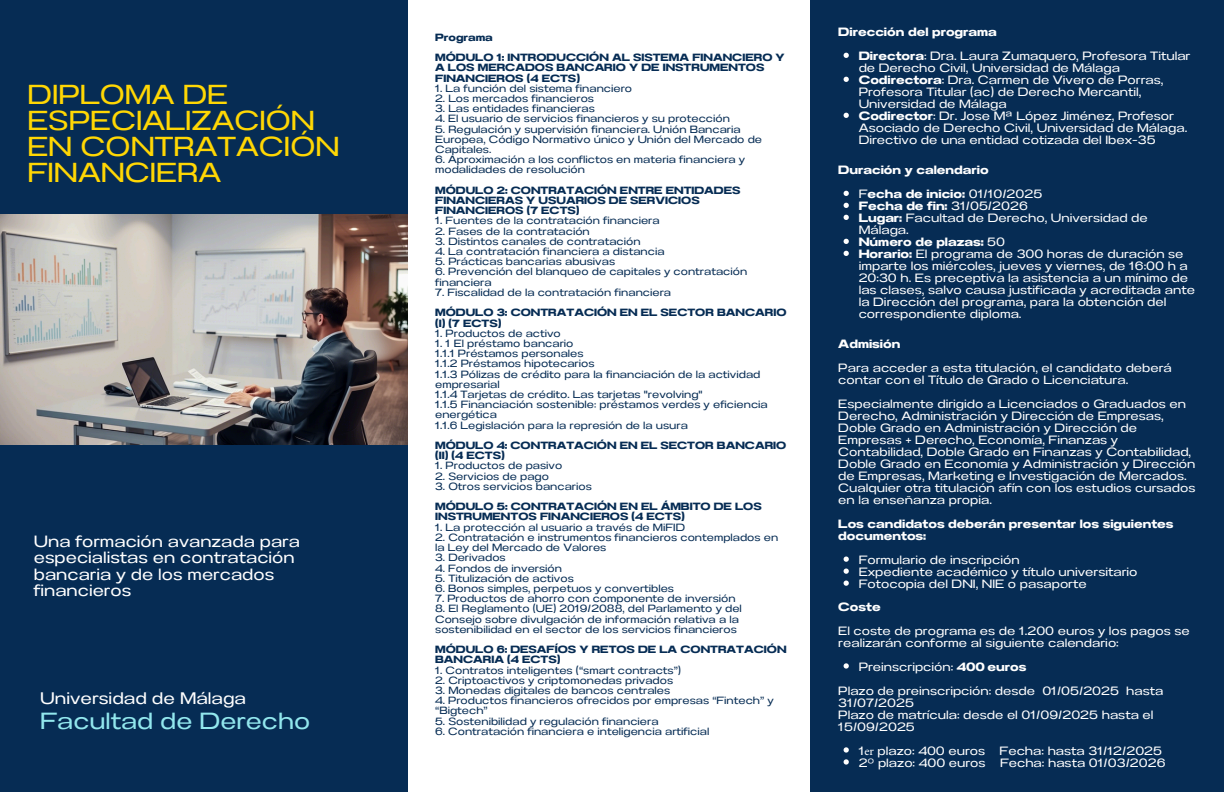
<style>
.page{position:relative;width:1224px;height:792px;background:#062c54}
.page>*{position:absolute;margin:0;border:0;box-sizing:border-box;transform-origin:0 0}
.t1{font:27.4px/26.2px "Anantason Wd 200";color:#ffd704}
.t2{font:23.3px "Anantason Wd 200";color:#92e7ed}
.t3{font:16.7px "Anantason Wd 200";color:#fff}
.t4{font:16.3px/16.3px "Anantason Wd 200";color:#fff}
.t5{font:12px/12px "Anantason Wd 200";color:#fff}
.t6{font:12px/12px "Anantason Bold Wd 200";color:#fff}
.t7{font:10.5px/10.2px "Anantason Wd 200";color:#062c54}
.t8{font:10.5px/10.2px "Anantason Bold Wd 200";color:#062c54}
.s1{font-family:"Anantason Bold Wd 200"}
.s2{font-family:"Anantason Wd 200"}
.s3{font-family:"Minion Pro"}
</style>
<div class="page">
<div style="left:408px;top:0;width:402px;height:792px;background:#fff"></div>
<img style="left:0;top:215px;width:408px;height:229px">
<svg style="left:844px;top:53px;width:5px;height:5px"></svg>
<svg style="left:844px;top:77px;width:5px;height:5px"></svg>
<svg style="left:844px;top:113px;width:5px;height:5px"></svg>
<svg style="left:844px;top:191px;width:5px;height:5px"></svg>
<svg style="left:844px;top:203px;width:5px;height:5px"></svg>
<svg style="left:844px;top:215px;width:5px;height:5px"></svg>
<svg style="left:844px;top:239px;width:5px;height:5px"></svg>
<svg style="left:844px;top:251px;width:5px;height:5px"></svg>
<svg style="left:844px;top:557px;width:5px;height:5px"></svg>
<svg style="left:844px;top:569px;width:5px;height:5px"></svg>
<svg style="left:844px;top:581px;width:5px;height:5px"></svg>
<svg style="left:844px;top:663px;width:5px;height:6px"></svg>
<svg style="left:844px;top:747px;width:5px;height:6px"></svg>
<svg style="left:844px;top:759px;width:5px;height:6px"></svg>
<h3 class="t1" style="left:27px;top:81px;width:314px">DIPLOMA DE<br>ESPECIALIZACIÓN<br>EN CONTRATACIÓN<br>FINANCIERA</h3>
<h3 class="t4" style="left:34px;top:533px;width:268px">Una formación avanzada para especialistas en contratación bancaria y de los mercados financieros</h3>
<p class="t3" style="left:40px;top:688px;width:208px">Universidad de Málaga</p>
<h1 class="t2" style="left:40px;top:707px;width:272px">Facultad de Derecho</h1>
<h2 class="t8" style="left:435px;top:32px;width:59px">Programa</h2>
<h6 class="t8" style="left:435px;top:52px;width:351px">MÓDULO 1: INTRODUCCIÓN AL SISTEMA FINANCIERO Y<br>A LOS MERCADOS BANCARIO Y DE INSTRUMENTOS<br>FINANCIEROS (4 ECTS)</h6>
<p class="t7" style="left:435px;top:83px;width:198px">1. La función del sistema financiero</p>
<p class="t7" style="left:435px;top:93px;width:160px">2. Los mercados financieros</p>
<p class="t7" style="left:435px;top:103px;width:161px">3. Las entidades financieras</p>
<p class="t7" style="left:435px;top:114px;width:296px">4. El usuario de servicios financieros y su protección</p>
<p class="t7" style="left:435px;top:124px;width:328px">5. Regulación y supervisión financiera. Unión Bancaria<br>Europea, Código Normativo único y Unión del Mercado de<br>Capitales.</p>
<p class="t7" style="left:435px;top:154px;width:312px">6. Aproximación a los conflictos en materia financiera y modalidades de resolución</p>
<p class="t8" style="left:435px;top:185px;width:307px">MÓDULO 2: CONTRATACIÓN ENTRE ENTIDADES<br>FINANCIERAS Y USUARIOS DE SERVICIOS<br>FINANCIEROS (7 ECTS)</p>
<p class="t7" style="left:435px;top:216px;width:226px">1. Fuentes de la contratación financiera</p>
<p class="t7" style="left:435px;top:226px;width:156px">2. Fases de la contratación</p>
<p class="t7" style="left:435px;top:236px;width:207px">3. Distintos canales de contratación</p>
<p class="t7" style="left:435px;top:246px;width:231px">4. La contratación financiera a distancia</p>
<p class="t7" style="left:435px;top:257px;width:182px">5. Prácticas bancarias abusivas</p>
<p class="t7" style="left:435px;top:267px;width:314px">6. Prevención del blanqueo de capitales y contratación financiera</p>
<p class="t7" style="left:435px;top:287px;width:237px">7. Fiscalidad de la contratación financiera</p>
<p class="t8" style="left:435px;top:308px;width:353px">MÓDULO 3: CONTRATACIÓN EN EL SECTOR BANCARIO (I) (7 ECTS)</p>
<p class="t7" style="left:435px;top:328px;width:127px">1. Productos de activo</p>
<p class="t7" style="left:435px;top:338px;width:140px">1. 1 El préstamo bancario</p>
<p class="t7" style="left:435px;top:348px;width:150px">1.1.1 Préstamos personales</p>
<p class="t7" style="left:435px;top:359px;width:161px">1.1.2 Préstamos hipotecarios</p>
<p class="t7" style="left:435px;top:369px;width:327px">1.1.3 Pólizas de crédito para la financiación de la actividad empresarial</p>
<p class="t7" style="left:435px;top:389px;width:269px">1.1.4 Tarjetas de crédito. Las tarjetas "revolving"</p>
<p class="t7" style="left:435px;top:399px;width:334px">1.1.5 Financiación sostenible: préstamos verdes y eficiencia energética</p>
<p class="t7" style="left:435px;top:420px;width:254px">1.1.6 Legislación para la represión de la usura</p>
<p class="t8" style="left:435px;top:440px;width:353px">MÓDULO 4: CONTRATACIÓN EN EL SECTOR BANCARIO (II) (4 ECTS)</p>
<p class="t7" style="left:435px;top:461px;width:129px">1. Productos de pasivo</p>
<p class="t7" style="left:435px;top:471px;width:115px">2. Servicios de pago</p>
<p class="t7" style="left:435px;top:481px;width:158px">3. Otros servicios bancarios</p>
<p class="t8" style="left:435px;top:502px;width:328px">MÓDULO 5: CONTRATACIÓN EN EL ÁMBITO DE LOS<br>INSTRUMENTOS FINANCIEROS (4 ECTS)</p>
<p class="t7" style="left:435px;top:522px;width:251px">1. La protección al usuario a través de MiFID</p>
<p class="t7" style="left:435px;top:532px;width:345px">2. Contratación e instrumentos financieros contemplados en la Ley del Mercado de Valores</p>
<p class="t7" style="left:435px;top:553px;width:72px">3. Derivados</p>
<p class="t7" style="left:435px;top:563px;width:128px">4. Fondos de inversión</p>
<p class="t7" style="left:435px;top:573px;width:140px">5. Titulización de activos</p>
<p class="t7" style="left:435px;top:583px;width:240px">6. Bonos simples, perpetuos y convertibles</p>
<p class="t7" style="left:435px;top:593px;width:302px">7. Productos de ahorro con componente de inversión</p>
<p class="t7" style="left:435px;top:604px;width:308px">8. El Reglamento (UE) 2019/2088, del Parlamento y del<br>Consejo sobre divulgación de información relativa a la sostenibilidad en el sector de los servicios financieros</p>
<p class="t8" style="left:435px;top:644px;width:353px">MÓDULO 6: DESAFÍOS Y RETOS DE LA CONTRATACIÓN<br>BANCARIA (4 ECTS)</p>
<p class="t7" style="left:435px;top:665px;width:247px">1. Contratos inteligentes (“smart contracts”)</p>
<p class="t7" style="left:435px;top:675px;width:240px">2. Criptoactivos y criptomonedas privados</p>
<p class="t7" style="left:435px;top:685px;width:237px">3. Monedas digitales de bancos centrales</p>
<p class="t7" style="left:435px;top:695px;width:340px">4. Productos financieros ofrecidos por empresas “Fintech” y “Bigtech”</p>
<p class="t7" style="left:435px;top:716px;width:225px">5. Sostenibilidad y regulación financiera</p>
<p class="t7" style="left:435px;top:726px;width:276px">6. Contratación financiera e inteligencia artificial</p>
<p class="t6" style="left:838px;top:26px;width:160px">Dirección del programa</p>
<h4 class="t5" style="left:859px;top:50px;width:333px"><span class="s1">Directora</span>: Dra. Laura Zumaquero, Profesora Titular de Derecho Civil, Universidad de Málaga</h4>
<p class="t5" style="left:859px;top:74px;width:306px"><span class="s1">Codirectora</span>: Dra. Carmen de Vivero de Porras,<br>Profesora Titular (ac) de Derecho Mercantil,<br>Universidad de Málaga</p>
<p class="t5" style="left:859px;top:110px;width:330px"><span class="s1">Codirector</span>: Dr. Jose Mª López Jiménez, Profesor<br>Asociado de Derecho Civil, Universidad de Málaga.<br>Directivo de una entidad cotizada del Ibex-35</p>
<p class="t6" style="left:838px;top:164px;width:152px">Duración y calendario</p>
<h4 class="t6" style="left:859px;top:188px;width:185px"><span class="s2">F</span>echa de inicio: <span class="s2">01/10/2025</span></h4>
<p class="t6" style="left:859px;top:200px;width:171px">Fecha de fin: <span class="s2">31/05/2026</span></p>
<p class="t5" style="left:859px;top:212px;width:291px"><span class="s1">Lugar:</span> Facultad de Derecho, Universidad de<br>Málaga.</p>
<p class="t6" style="left:859px;top:236px;width:148px">Número de plazas: <span class="s2">50</span></p>
<p class="t5" style="left:859px;top:248px;width:338px"><span class="s1">Horario:</span> El programa de 300 horas de duración se imparte los miércoles, jueves y viernes, de 16:00 h a 20:30 h. Es preceptiva la asistencia a un mínimo de las clases, salvo causa justificada y acreditada ante la Dirección del programa, para la obtención del correspondiente diploma.</p>
<p class="t6" style="left:838px;top:338px;width:64px">Admisión</p>
<h4 class="t5" style="left:838px;top:362px;width:335px">Para acceder a esta titulación, el candidato deberá contar con el Título de Grado o Licenciatura.</h4>
<h5 class="t5" style="left:838px;top:398px;width:359px">Especialmente dirigido a Licenciados o Graduados en Derecho, Administración y Dirección de Empresas, Doble Grado en Administración y Dirección de Empresas + Derecho, Economía, Finanzas y Contabilidad, Doble Grado en Finanzas y Contabilidad, Doble Grado en Economía y Administración y Dirección de Empresas, Marketing e Investigación de Mercados.<br>Cualquier otra titulación afín con los estudios cursados en la enseñanza propia.</h5>
<h5 class="t6" style="left:838px;top:518px;width:337px">Los candidatos deberán presentar los siguientes documentos:</h5>
<h4 class="t5" style="left:859px;top:554px;width:162px">Formulario de inscripción</h4>
<p class="t5" style="left:859px;top:566px;width:280px">Expediente académico y título universitario</p>
<p class="t5" style="left:859px;top:578px;width:230px">Fotocopia del DNI, NIE o pasaporte</p>
<p class="t5" style="left:838px;top:595px;width:353px;line-height:24px"><span class="s1">Coste<br></span>El coste de programa es de 1.200 euros y los pagos se</p>
<p class="t5" style="left:838px;top:637px;width:282px">realizarán conforme al siguiente calendario:</p>
<p class="t5" style="left:859px;top:661px;width:169px">Preinscripción: <span class="s1">400 euros</span></p>
<p class="t5" style="left:838px;top:685px;width:327px">Plazo de preinscripción: desde 01/05/2025 hasta</p>
<p class="t5" style="left:838px;top:697px;width:317px">31/07/2025<br>Plazo de matrícula: desde el 01/09/2025 hasta el<br>15/09/2025</p>
<p class="t5" style="left:859px;top:745px;width:308px">1<span class="s3">er</span> plazo: 400 euros Fecha: hasta 31/12/2025<br>2º plazo: 400 euros Fecha: hasta 01/03/2026</p>
</div>
